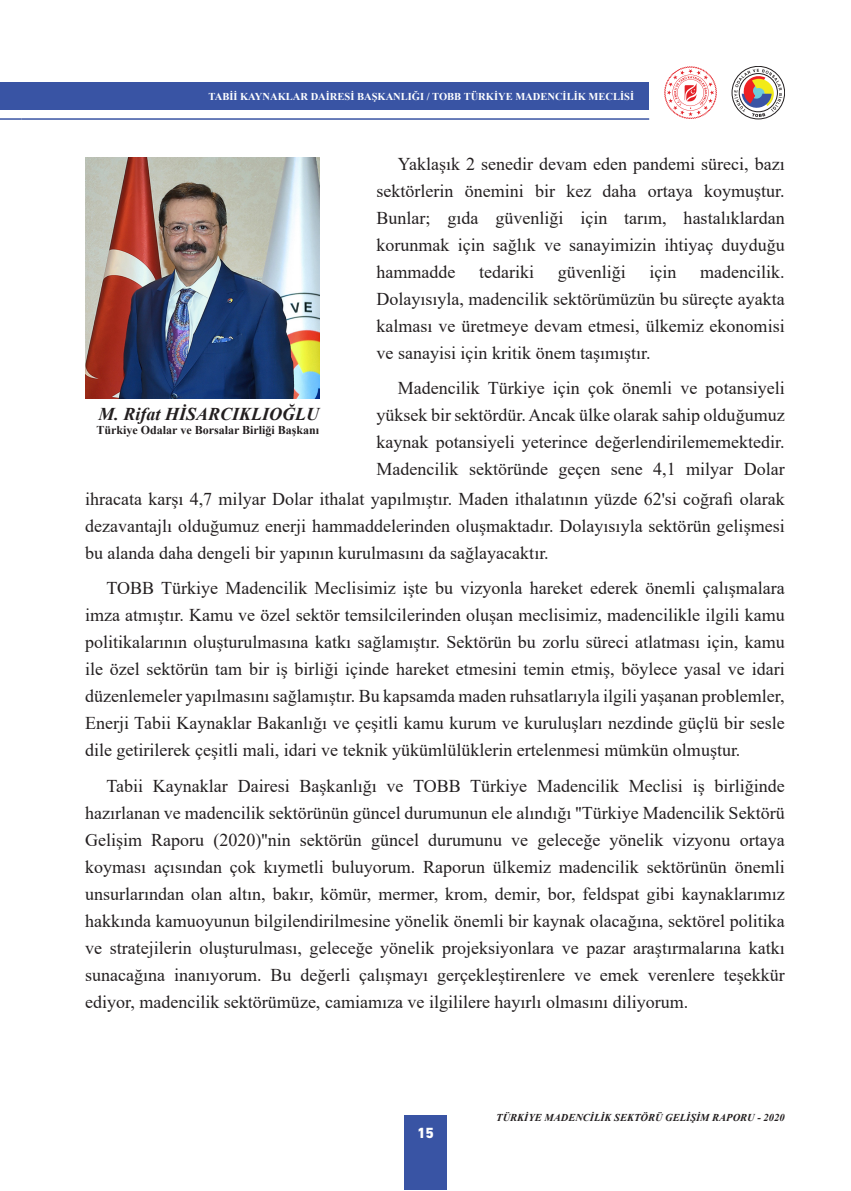
<style>
.page{position:relative;width:851px;height:1191px;background:#fff}
.page>*{position:absolute;margin:0;border:0;box-sizing:border-box;transform-origin:0 0}
.t1{font:18px/27px "Times New Roman";color:#231f20;text-align:justify}
.t2{font:italic 700 18px "Times New Roman";color:#231f20}
.t3{font:800 15px "DIN Next LT Pro";color:#fff}
.t4{font:700 12px "Times New Roman";color:#231f20}
.t5{font:700 10.5px "Times New Roman";color:#fff}
.t6{font:italic 700 10.5px "Times New Roman";color:#231f20}
</style>
<div class="page">
<svg style="left:664px;top:66px;width:52px;height:53px"></svg>
<div style="left:21px;top:82px;width:628px;height:27px;background:#3954a4"></div>
<div style="left:0;top:82px;width:21px;height:27px;background:#3954a4"></div>
<div style="left:731px;top:66px;width:53px;height:53px;border:1px solid #231f20;border-radius:50%"></div>
<svg style="left:734px;top:69px;width:48px;height:48px"></svg>
<div style="left:404px;top:1115px;width:43px;height:75px;background:#3954a4"></div>
<hr style="left:0;top:118px;width:21px;height:2px;background:#3954a4">
<hr style="left:21px;top:118px;width:628px;height:2px;background:#3954a4">
<img style="left:85px;top:157px;width:234px;height:242px">
<p class="t5" style="left:208px;top:89px;width:427px">TABİİ KAYNAKLAR DAİRESİ BAŞKANLIĞI / TOBB TÜRKİYE MADENCİLİK MECLİSİ</p>
<p class="t2" style="left:98px;top:401px;width:222px">M. Rifat HİSARCIKLIOĞLU</p>
<p class="t4" style="left:96px;top:422px;width:224px">Türkiye Odalar ve Borsalar Birliği Başkanı</p>
<p class="t1" style="left:376px;top:150px;width:409px;text-indent:21px">Yaklaşık 2 senedir devam eden pandemi süreci, bazı sektörlerin önemini bir kez daha ortaya koymuştur.<br>Bunlar; gıda güvenliği için tarım, hastalıklardan korunmak için sağlık ve sanayimizin ihtiyaç duyduğu hammadde</p>
<p class="t1" style="left:376px;top:258px;width:409px;text-indent:323px">madencilik.<br>Dolayısıyla, madencilik sektörümüzün bu süreçte ayakta kalması ve üretmeye devam etmesi, ülkemiz ekonomisi ve sanayisi için kritik önem taşımıştır.</p>
<p class="t1" style="left:376px;top:374px;width:409px;text-indent:21px">Madencilik Türkiye için çok önemli ve potansiyeli yüksek bir sektördür. Ancak ülke olarak sahip olduğumuz kaynak potansiyeli yeterince değerlendirilememektedir.<br>Madencilik sektöründe geçen sene 4,1 milyar Dolar</p>
<p class="t1" style="left:479px;top:258px;width:56px">tedariki</p>
<p class="t1" style="left:557px;top:258px;width:70px">güvenliği</p>
<p class="t1" style="left:649px;top:258px;width:28px">için</p>
<p class="t1" style="left:85px;top:484px;width:701px">ihracata karşı 4,7 milyar Dolar ithalat yapılmıştır. Maden ithalatının yüzde 62'si coğrafi olarak dezavantajlı olduğumuz enerji hammaddelerinden oluşmaktadır. Dolayısıyla sektörün gelişmesi bu alanda daha dengeli bir yapının kurulmasını da sağlayacaktır.</p>
<p class="t1" style="left:85px;top:574px;width:701px;text-indent:21px">TOBB Türkiye Madencilik Meclisimiz işte bu vizyonla hareket ederek önemli çalışmalara imza atmıştır. Kamu ve özel sektör temsilcilerinden oluşan meclisimiz, madencilikle ilgili kamu politikalarının oluşturulmasına katkı sağlamıştır. Sektörün bu zorlu süreci atlatması için, kamu ile özel sektörün tam bir iş birliği içinde hareket etmesini temin etmiş, böylece yasal ve idari düzenlemeler yapılmasını sağlamıştır. Bu kapsamda maden ruhsatlarıyla ilgili yaşanan problemler, Enerji Tabii Kaynaklar Bakanlığı ve çeşitli kamu kurum ve kuruluşları nezdinde güçlü bir sesle dile getirilerek çeşitli mali, idari ve teknik yükümlülüklerin ertelenmesi mümkün olmuştur.</p>
<p class="t1" style="left:85px;top:771px;width:701px;text-indent:21px">Tabii Kaynaklar Dairesi Başkanlığı ve TOBB Türkiye Madencilik Meclisi iş birliğinde hazırlanan ve madencilik sektörünün güncel durumunun ele alındığı ''Türkiye Madencilik Sektörü Gelişim Raporu (2020)''nin sektörün güncel durumunu ve geleceğe yönelik vizyonu ortaya koyması açısından çok kıymetli buluyorum. Raporun ülkemiz madencilik sektörünün önemli unsurlarından olan altın, bakır, kömür, mermer, krom, demir, bor, feldspat gibi kaynaklarımız hakkında kamuoyunun bilgilendirilmesine yönelik önemli bir kaynak olacağına, sektörel politika ve stratejilerin oluşturulması, geleceğe yönelik projeksiyonlara ve pazar araştırmalarına katkı sunacağına inanıyorum. Bu değerli çalışmayı gerçekleştirenlere ve emek verenlere teşekkür ediyor, madencilik sektörümüze, camiamıza ve ilgililere hayırlı olmasını diliyorum.</p>
<p class="t3" style="left:417px;top:1123px;width:18px">15</p>
<p class="t6" style="left:496px;top:1110px;width:290px">TÜRKİYE MADENCİLİK SEKTÖRÜ GELİŞİM RAPORU - 2020</p>
</div>
